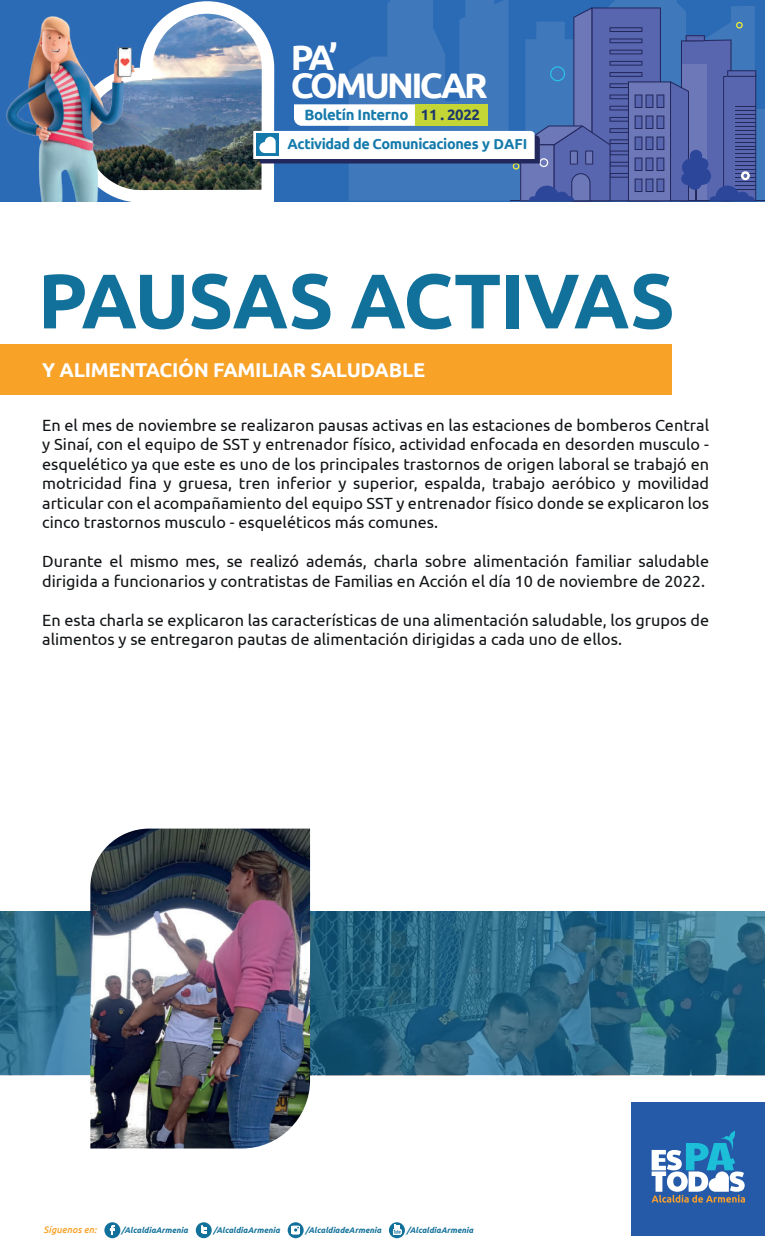
<style>
.page{position:relative;width:765px;height:1260px;background:#fff}
.page>*{position:absolute;margin:0;border:0;box-sizing:border-box;transform-origin:0 0}
.t1{font:700 77.25px "Ubuntu";letter-spacing:-.01em;color:#12719a}
.t2{font:700 35.5px/28px "Ubuntu";letter-spacing:-.075em;color:#fff}
.t3{font:700 20px "Ubuntu";letter-spacing:-.01em;color:#fff}
.t4{font:16.25px/19.5px "Ubuntu";color:#111416}
.t5{font:700 15px "Ubuntu";letter-spacing:-.025em;color:#167aab}
.t6{font:700 15px "Ubuntu";letter-spacing:-.025em;color:#1d396c}
.t7{font:700 14.38px "Ubuntu";letter-spacing:-.025em;color:#147aab}
.t8{font:italic 500 9.5px "Ubuntu";color:#f8a227}
.t9{font:italic 700 8.12px "Ubuntu";color:#12719a}
</style>
<div class="page">
<div style="left:632px;top:1102px;width:133px;height:133px;background:#255aa9"></div>
<svg style="left:652px;top:1131px;width:93px;height:72px"></svg>
<div style="left:104px;top:1222px;width:16px;height:16px;background:#12719a;border-radius:50%"></div>
<svg style="left:110px;top:1225px;width:5px;height:10px"></svg>
<svg style="left:196px;top:1222px;width:16px;height:16px"></svg>
<svg style="left:201px;top:1226px;width:6px;height:7px"></svg>
<svg style="left:288px;top:1222px;width:16px;height:16px"></svg>
<div style="left:292px;top:1226px;width:8px;height:8px;background:#fff"></div>
<svg style="left:294px;top:1226px;width:5px;height:6px"></svg>
<svg style="left:389px;top:1222px;width:16px;height:16px"></svg>
<svg style="left:393px;top:1225px;width:8px;height:11px"></svg>
<img style="left:74px;top:1px;width:200px;height:201px">
<svg style="left:349px;top:0;width:416px;height:200px;background:#336fb6"></svg>
<hr style="left:511px;top:200px;width:254px;height:1px;background:#22275c">
<svg style="left:253px;top:7px;width:503px;height:194px;background:#5c7fb7"></svg>
<img style="left:0;top:6px;width:142px;height:195px">
<img style="left:0;top:911px;width:765px;height:164px">
<img style="left:90px;top:829px;width:220px;height:320px">
<div style="left:0;top:344px;width:672px;height:51px;background:#f8a227"></div>
<h2 class="t2" style="left:291px;top:43px;width:199px">PA’<br>COMUNICAR</h2>
<p class="t5" style="left:304px;top:105px;width:106px">Boletín Interno</p>
<p class="t7" style="left:288px;top:135px;width:241px">Actividad de Comunicaciones y DAFI</p>
<p class="t6" style="left:421px;top:105px;width:61px">11 . 2022</p>
<h1 class="t1" style="left:38px;top:254px;width:639px">PAUSAS ACTIVAS</h1>
<p class="t3" style="left:42px;top:358px;width:385px">Y ALIMENTACIÓN FAMILIAR SALUDABLE</p>
<p class="t4" style="left:42px;top:415px;width:668px;text-align:justify">En el mes de noviembre se realizaron pausas activas en las estaciones de bomberos Central y Sinaí, con el equipo de SST y entrenador físico, actividad enfocada en desorden musculo - esquelético ya que este es uno de los principales trastornos de origen laboral se trabajó en motricidad fina y gruesa, tren inferior y superior, espalda, trabajo aeróbico y movilidad articular con el acompañamiento del equipo SST y entrenador físico donde se explicaron los cinco trastornos musculo - esqueléticos más comunes.</p>
<p class="t4" style="left:42px;top:551px;width:668px">Durante el mismo mes, se realizó además, charla sobre alimentación familiar saludable dirigida a funcionarios y contratistas de Familias en Acción el día 10 de noviembre de 2022.</p>
<p class="t4" style="left:42px;top:610px;width:668px">En esta charla se explicaron las características de una alimentación saludable, los grupos de alimentos y se entregaron pautas de alimentación dirigidas a cada uno de ellos.</p>
<p class="t8" style="left:44px;top:1224px;width:54px">Síguenos en:</p>
<p class="t9" style="left:122px;top:1225px;width:68px">/AlcaldiaArmenia</p>
<p class="t9" style="left:213px;top:1225px;width:68px">/AlcaldiaArmenia</p>
<p class="t9" style="left:306px;top:1225px;width:77px">/AlcaldiadeArmenia</p>
<p class="t9" style="left:407px;top:1225px;width:68px">/AlcaldiaArmenia</p>
</div>
